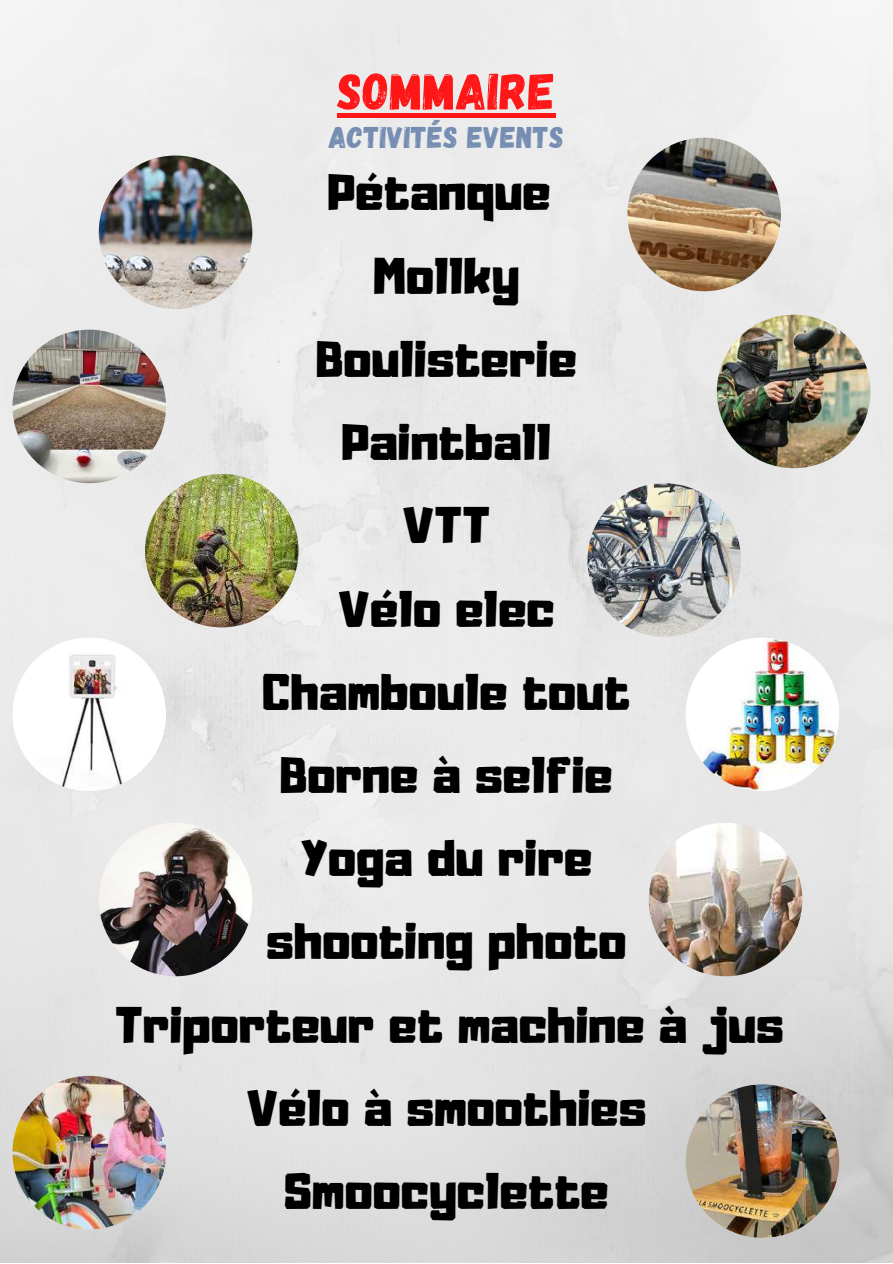
<style>
.page{position:relative;width:893px;height:1264px;background:#fff}
.page>*{position:absolute;margin:0;border:0;box-sizing:border-box;transform-origin:0 0}
.t1{font:51.3px "Gagalin";letter-spacing:.015em;color:#ff1616}
.t2{font:45.3px/83.2px "Adumu";letter-spacing:.015em;color:#000;text-align:center}
.t3{font:30px "Gagalin";letter-spacing:.015em;color:#758db2}
</style>
<div class="page">
<img style="left:0;top:0;width:892px;height:1262px">
<img style="left:12px;top:329px;width:154px;height:154px;border-radius:50%">
<img style="left:145px;top:474px;width:153px;height:153px;border-radius:50%">
<img style="left:12px;top:637px;width:154px;height:154px;border-radius:50%">
<img style="left:12px;top:1075px;width:154px;height:154px;border-radius:50%">
<img style="left:716px;top:315px;width:154px;height:153px;border-radius:50%">
<img style="left:685px;top:637px;width:154px;height:154px;border-radius:50%">
<img style="left:648px;top:822px;width:154px;height:154px;border-radius:50%">
<img style="left:685px;top:1084px;width:154px;height:153px;border-radius:50%">
<img style="left:627px;top:138px;width:153px;height:153px;border-radius:50%">
<img style="left:99px;top:822px;width:153px;height:154px;border-radius:50%">
<img style="left:99px;top:155px;width:153px;height:154px;border-radius:50%">
<img style="left:587px;top:483px;width:154px;height:153px;border-radius:50%">
<hr style="left:337px;top:113px;width:219px;height:4px;background:#ff1616">
<p class="t1" style="left:337px;top:58px;width:219px">SOMMAIRE</p>
<p class="t3" style="left:329px;top:118px;width:236px">ACTIVITÉS EVENTS</p>
<p class="t2" style="left:115px;top:155px;width:669px">Pétanque<br>Mollky<br>Boulisterie<br>Paintball<br>VTT<br>Vélo elec<br>Chamboule tout<br>Borne à selfie<br>Yoga du rire<br>shooting photo<br>Triporteur et machine à jus<br>Vélo à smoothies<br>Smoocyclette</p>
</div>
